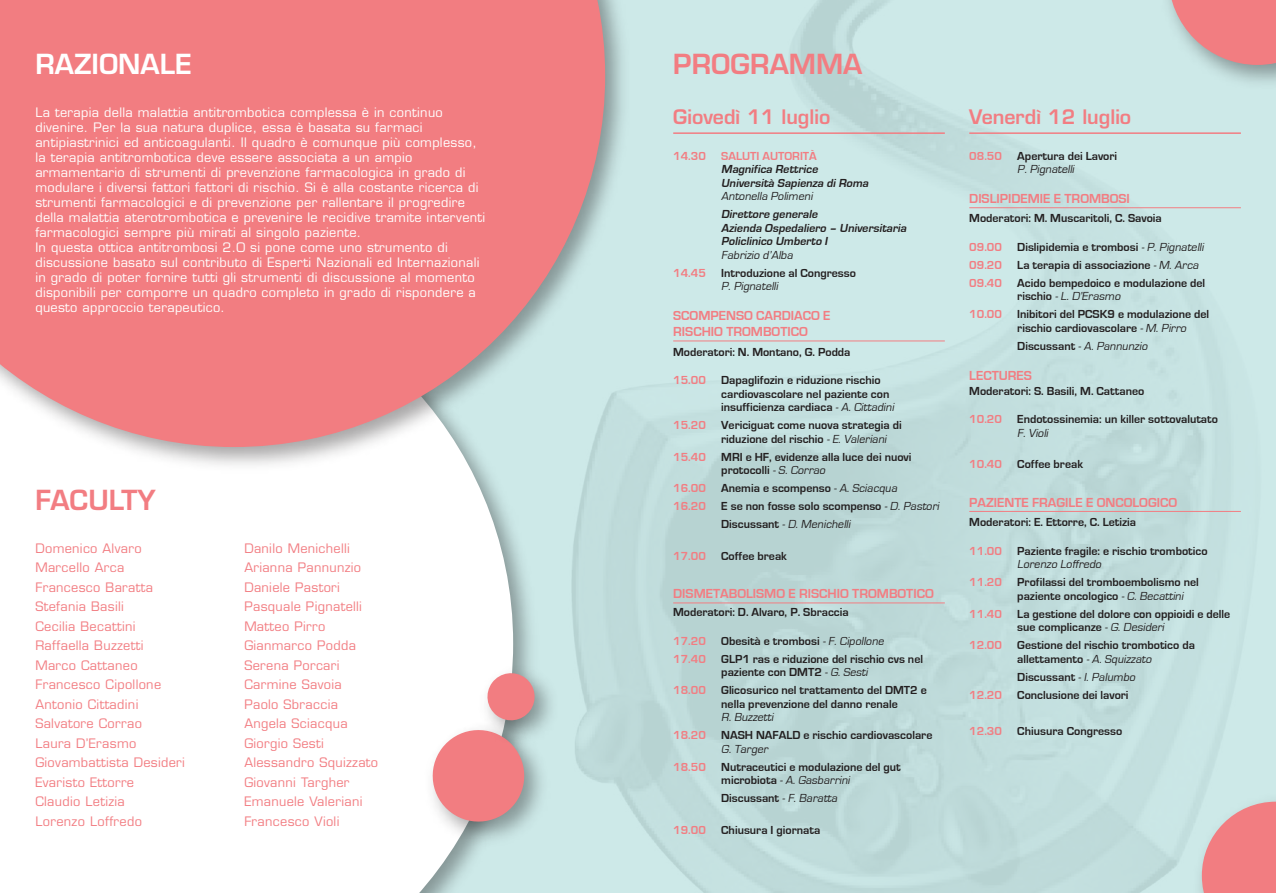
<style>
.page{position:relative;width:1276px;height:893px;background:#fff}
.page>*{position:absolute;margin:0;border:0;box-sizing:border-box;transform-origin:0 0}
.t1{font:600 27px "Eurostile LT Std";color:#f27d82}
.t2{font:600 27px "Eurostile LT Std";color:#fff}
.t3{font:600 19.5px "Eurostile LT Std";color:#f27d82}
.t4{font:700 13.5px/16.2px "Eurostile";color:#f27d82}
.t5{font:12.75px/15px "Eurostile LT Std";letter-spacing:.025em;color:#fff}
.t6{font:12.75px/19.5px "Eurostile LT Std";letter-spacing:.025em;color:#f27d82}
.t7{font:700 12px/13.5px "Eurostile";color:#231f20}
.t8{font:700 12px "Eurostile";color:#f27d82}
.t9{font:italic 12px "Eurostile";color:#231f20}
.t10{font:italic 700 12px/13.5px "Eurostile";color:#231f20}
.s1{font-weight:400;font-style:italic}
.s2{font-weight:700;font-style:normal}
</style>
<div class="page">
<svg style="left:419px;top:478px;width:94px;height:415px"></svg>
<img style="left:419px;top:715px;width:137px;height:138px">
<img style="left:472px;top:658px;width:93px;height:93px">
<svg style="left:427px;top:670px;width:111px;height:158px"></svg>
<svg style="left:1168px;top:0;width:108px;height:65px;background:#e59396"></svg>
<svg style="left:0;top:0;width:605px;height:447px;background:#ec898d"></svg>
<svg style="left:1201px;top:802px;width:75px;height:91px;background:#ea9093"></svg>
<hr style="left:673px;top:132px;width:272px;height:2px;background:#f27d82">
<hr style="left:673px;top:341px;width:272px;height:1px;background:#f27d82">
<hr style="left:673px;top:603px;width:272px;height:1px;background:#f27d82">
<hr style="left:969px;top:132px;width:272px;height:2px;background:#f27d82">
<hr style="left:969px;top:207px;width:272px;height:1px;background:#f27d82">
<hr style="left:969px;top:511px;width:272px;height:1px;background:#f27d82">
<h1 class="t2" style="left:35px;top:47px;width:158px">RAZIONALE</h1>
<p class="t5" style="left:35px;top:104px;width:451px">La terapia della malattia antitrombotica complessa è in continuo divenire. Per la sua natura duplice, essa è basata su farmaci antipiastrinici ed anticoagulanti. Il quadro è comunque più complesso, la terapia antitrombotica deve essere associata a un ampio armamentario di strumenti di prevenzione farmacologica in grado di modulare i diversi fattori fattori di rischio. Si è alla costante ricerca di strumenti farmacologici e di prevenzione per rallentare il progredire della malattia aterotrombotica e prevenire le recidive tramite interventi farmacologici sempre più mirati al singolo paziente.<br>In questa ottica antitrombosi 2.0 si pone come uno strumento di discussione basato sul contributo di Esperti Nazionali ed Internazionali in grado di poter fornire tutti gli strumenti di discussione al momento disponibili per comporre un quadro completo in grado di rispondere a questo approccio terapeutico.</p>
<h1 class="t1" style="left:35px;top:483px;width:122px">FACULTY</h1>
<p class="t6" style="left:35px;top:538px;width:151px">Domenico Alvaro<br>Marcello Arca<br>Francesco Baratta<br>Stefania Basili<br>Cecilia Becattini<br>Raffaella Buzzetti<br>Marco Cattaneo<br>Francesco Cipollone<br>Antonio Cittadini<br>Salvatore Corrao<br>Laura D’Erasmo<br>Giovambattista Desideri<br>Evaristo Ettorre<br>Claudio Letizia<br>Lorenzo Loffredo</p>
<p class="t6" style="left:244px;top:538px;width:135px">Danilo Menichelli<br>Arianna Pannunzio<br>Daniele Pastori<br>Pasquale Pignatelli<br>Matteo Pirro<br>Gianmarco Podda<br>Serena Porcari<br>Carmine Savoia<br>Paolo Sbraccia<br>Angela Sciacqua<br>Giorgio Sesti<br>Alessandro Squizzato<br>Giovanni Targher<br>Emanuele Valeriani<br>Francesco Violi</p>
<h1 class="t1" style="left:673px;top:47px;width:191px">PROGRAMMA</h1>
<h2 class="t3" style="left:673px;top:105px;width:159px">Giovedì 11 luglio</h2>
<p class="t8" style="left:673px;top:149px;width:34px">14.30</p>
<p class="t8" style="left:721px;top:149px;width:97px">SALUTI AUTORITÀ</p>
<p class="t10" style="left:721px;top:163px;width:151px">Magnifica Rettrice<br>Università Sapienza diRoma</p>
<p class="t9" style="left:721px;top:190px;width:95px">Antonella Polimeni</p>
<p class="t10" style="left:721px;top:208px;width:189px">Direttore generale<br>Azienda Ospedaliero – Universitaria<br>Policlinico Umberto I</p>
<p class="t9" style="left:721px;top:248px;width:75px">Fabrizio d’Alba</p>
<p class="t8" style="left:673px;top:266px;width:34px">14.45</p>
<p class="t7" style="left:721px;top:266px;width:136px">Introduzione al Congresso</p>
<p class="t9" style="left:721px;top:280px;width:61px">P.Pignatelli</p>
<p class="t4" style="left:673px;top:308px;width:159px">SCOMPENSO CARDIACO E<br>RISCHIO TROMBOTICO</p>
<p class="t7" style="left:673px;top:345px;width:179px">Moderatori: N. Montano, G. Podda</p>
<p class="t8" style="left:673px;top:374px;width:34px">15.00</p>
<p class="t7" style="left:721px;top:374px;width:177px">Dapaglifozin e riduzione rischio cardiovascolare nel paziente con insufficienza cardiaca <span class="s1">-A.Cittadini</span></p>
<p class="t8" style="left:673px;top:419px;width:34px">15.20</p>
<p class="t7" style="left:721px;top:419px;width:182px">Vericiguat come nuova strategia di riduzione del rischio <span class="s1">-E.Valeriani</span></p>
<p class="t8" style="left:673px;top:450px;width:34px">15.40</p>
<p class="t7" style="left:721px;top:450px;width:192px">MRI e HF, evidenze alla luce dei nuovi protocolli <span class="s1">-S.Corrao</span></p>
<p class="t8" style="left:673px;top:482px;width:34px">16.00</p>
<p class="t7" style="left:721px;top:482px;width:180px">Anemia e scompenso <span class="s1">-A.Sciacqua</span></p>
<p class="t8" style="left:673px;top:500px;width:34px">16.20</p>
<p class="t7" style="left:721px;top:497px;width:222px;line-height:18px">E se non fosse solo scompenso <span class="s1">-D.Pastori<br></span>D i s c u ss a nt <span class="s1">-D.Menichelli</span></p>
<p class="t8" style="left:673px;top:549px;width:34px">17.00</p>
<p class="t7" style="left:721px;top:549px;width:67px">Coffee break</p>
<p class="t4" style="left:673px;top:586px;width:262px">DISMETABOLISMO E RISCHIO TROMBOTICO</p>
<p class="t7" style="left:673px;top:606px;width:177px">Moderatori: D. Alvaro, P. Sbraccia</p>
<p class="t8" style="left:673px;top:634px;width:34px">17.20</p>
<p class="t7" style="left:721px;top:634px;width:166px">Obesità e trombosi <span class="s1">-F.Cipollone</span></p>
<p class="t8" style="left:673px;top:652px;width:34px">17.40</p>
<p class="t7" style="left:721px;top:652px;width:203px">GLP1 ras e riduzione del rischio cvs nel paziente con DMT2 <span class="s1">-G.Sesti</span></p>
<p class="t8" style="left:673px;top:684px;width:34px">18.00</p>
<p class="t7" style="left:721px;top:684px;width:207px">Glicosurico nel trattamento del DMT2 e nella prevenzione del danno renale</p>
<p class="t9" style="left:721px;top:711px;width:56px">R.Buzzetti</p>
<p class="t8" style="left:673px;top:729px;width:34px">18.20</p>
<p class="t7" style="left:721px;top:729px;width:213px">NASH NAFALD e rischio cardiovascolare</p>
<p class="t9" style="left:721px;top:742px;width:51px">G.Targer</p>
<p class="t8" style="left:673px;top:760px;width:34px">18.50</p>
<p class="t7" style="left:721px;top:760px;width:181px">Nutraceutici e modulazione del gut m i c ro b i ota <span class="s1">-A.Gasbarrini</span></p>
<p class="t7" style="left:721px;top:792px;width:120px">Discussant <span class="s1">-F.Baratta</span></p>
<p class="t8" style="left:673px;top:823px;width:34px">19.00</p>
<p class="t7" style="left:721px;top:823px;width:101px">Chiusura I giornata</p>
<h2 class="t3" style="left:969px;top:105px;width:163px">Venerdì 12 luglio</h2>
<p class="t8" style="left:969px;top:149px;width:34px">08.50</p>
<p class="t7" style="left:1017px;top:149px;width:101px">Apertura dei Lavori</p>
<p class="t9" style="left:1017px;top:163px;width:61px">P.Pignatelli</p>
<p class="t4" style="left:969px;top:191px;width:162px">DISLIPIDEMIE E TROMBOSI</p>
<p class="t7" style="left:969px;top:212px;width:194px">Moderatori: M. Muscaritoli, C. Savoia</p>
<p class="t8" style="left:969px;top:240px;width:34px">09.00</p>
<p class="t7" style="left:1017px;top:240px;width:190px">Dislipidemia e trombosi <span class="s1">-P.Pignatelli</span></p>
<p class="t8" style="left:969px;top:258px;width:34px">09.20</p>
<p class="t7" style="left:1017px;top:258px;width:185px">La terapia di associazione <span class="s1">-M.Arca</span></p>
<p class="t8" style="left:969px;top:276px;width:34px">09.40</p>
<p class="t7" style="left:1017px;top:276px;width:189px">Acido bempedoico e modulazione del ri sc h i o <span class="s1">-L.D’Erasmo</span></p>
<p class="t8" style="left:969px;top:308px;width:34px">10.00</p>
<p class="t7" style="left:1017px;top:308px;width:193px">Inibitori del PCSK9 e modulazione del rischio cardiovascolare <span class="s1">-M.Pirro</span></p>
<p class="t9" style="left:1017px;top:339px;width:134px"><span class="s2">Discussant</span> -A.Pannunzio</p>
<p class="t4" style="left:969px;top:367px;width:64px">LECTURES</p>
<p class="t7" style="left:969px;top:384px;width:176px">Moderatori: S. Basili, M. Cattaneo</p>
<p class="t8" style="left:969px;top:413px;width:34px">10.20</p>
<p class="t7" style="left:1017px;top:413px;width:202px">Endotossinemia: un killer sottovalutato</p>
<p class="t9" style="left:1017px;top:426px;width:35px">F.Violi</p>
<p class="t8" style="left:969px;top:458px;width:34px">10.40</p>
<p class="t7" style="left:1017px;top:458px;width:67px">Coffee break</p>
<p class="t4" style="left:969px;top:494px;width:209px">PAZIENTE FRAGILE E ONCOLOGICO</p>
<p class="t7" style="left:969px;top:516px;width:168px">Moderatori: E. Ettorre, C. Letizia</p>
<p class="t8" style="left:969px;top:544px;width:34px">11.00</p>
<p class="t7" style="left:1017px;top:544px;width:192px">Paziente fragile: e rischio trombotico</p>
<p class="t9" style="left:1017px;top:558px;width:88px">Lorenzo Loffredo</p>
<p class="t8" style="left:969px;top:576px;width:34px">11.20</p>
<p class="t7" style="left:1017px;top:576px;width:183px">Profilassi del tromboembolismo nel paziente oncologico <span class="s1">-C.Becattini</span></p>
<p class="t8" style="left:969px;top:607px;width:34px">11.40</p>
<p class="t7" style="left:1017px;top:607px;width:214px">La gestione del dolore con oppioidi e delle sue complicanze <span class="s1">-G.Desideri</span></p>
<p class="t8" style="left:969px;top:639px;width:34px">12.00</p>
<p class="t7" style="left:1017px;top:639px;width:179px">Gestione del rischio trombotico da allettamento <span class="s1">-A.Squizzato</span></p>
<p class="t7" style="left:1017px;top:670px;width:122px">Discussant <span class="s1">-I.Palumbo</span></p>
<p class="t8" style="left:969px;top:688px;width:34px">12.20</p>
<p class="t7" style="left:1017px;top:688px;width:113px">Conclusione dei lavori</p>
<p class="t8" style="left:969px;top:724px;width:34px">12.30</p>
<p class="t7" style="left:1017px;top:724px;width:106px">Chiusura Congresso</p>
</div>
